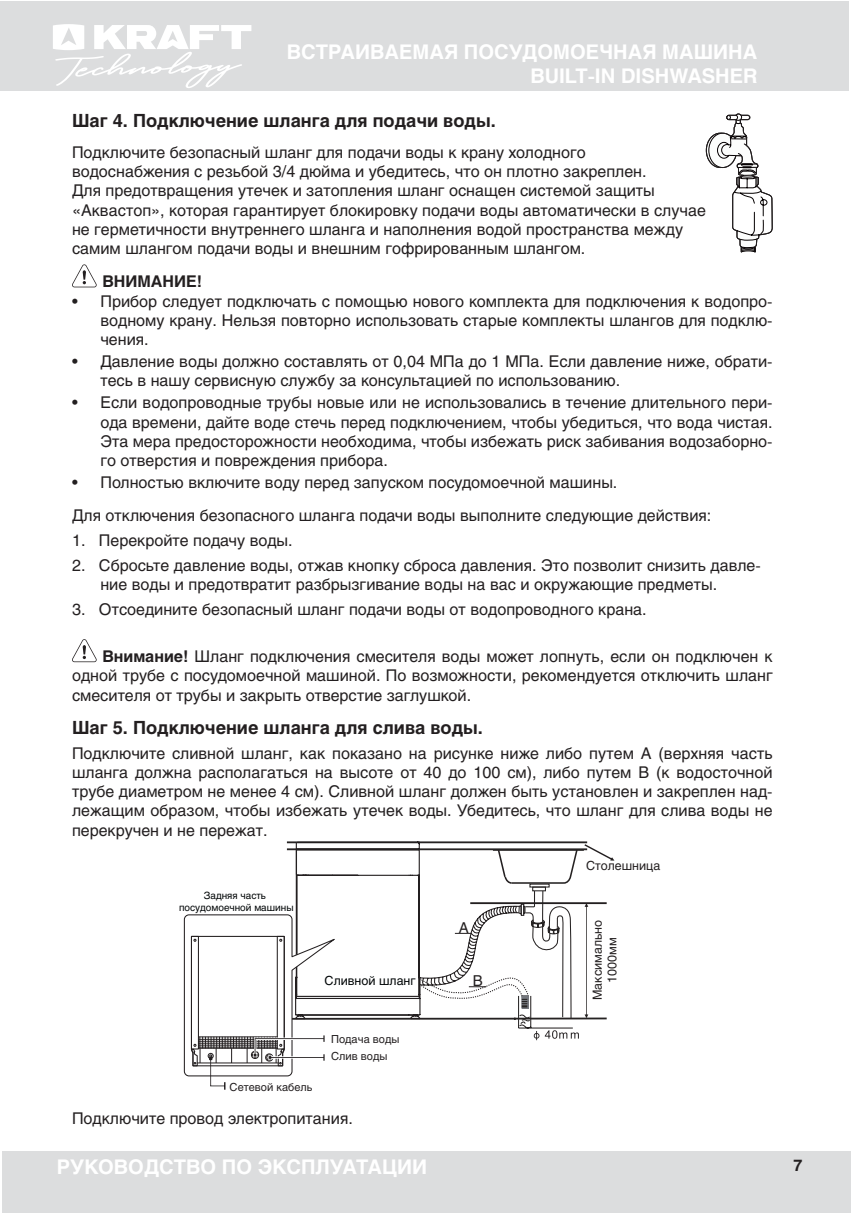
<style>
.page{position:relative;width:851px;height:1214px;background:#fff}
.page>*{position:absolute;margin:0;border:0;box-sizing:border-box;transform-origin:0 0}
.t1{font:700 20px/24px "Helios";color:#fff;text-align:right}
.t2{font:700 18px "Helios C";color:#231f20}
.t3{font:16px/19.2px "Helios";color:#231f20}
.t4{font:700 16px "Helios";color:#231f20}
.t5{font:14.8px "Helios";color:#231f20}
.t6{font:12.4px/14.8px "Helios";color:#231f20;text-align:center}
.t7{font:12.4px "Helios";color:#000506}
.t8{font:11px/17.8px "Helios";color:#231f20}
.t9{font:10px/11.8px "Helios";color:#000506;text-align:center}
.s1{font-weight:700}
</style>
<div class="page">
<div style="left:2px;top:1151px;width:848px;height:61px;background:#dcddde"></div>
<div style="left:0;top:1px;width:848px;height:89px;background:#dcddde"></div>
<svg style="left:53px;top:24px;width:198px;height:64px"></svg>
<svg style="left:72px;top:264px;width:25px;height:23px"></svg>
<svg style="left:72px;top:639px;width:25px;height:23px"></svg>
<svg style="left:705px;top:113px;width:68px;height:140px"></svg>
<hr style="left:514px;top:1017px;width:92px;height:2px;background:#262323">
<hr style="left:287px;top:848px;width:300px;height:2px;background:#262323">
<hr style="left:287px;top:841px;width:300px;height:2px;background:#262323">
<hr style="left:470px;top:902px;width:136px;height:2px;background:#231f20">
<svg style="left:584px;top:904px;width:4px;height:114px"></svg>
<svg style="left:584px;top:844px;width:30px;height:16px"></svg>
<svg style="left:183px;top:841px;width:395px;height:248px"></svg>
<p class="t1" style="left:287px;top:39px;width:472px">ВСТРАИВАЕМАЯ ПОСУДОМОЕЧНАЯ МАШИНА<br>BUILT-IN DISHWASHER</p>
<p class="t2" style="left:72px;top:110px;width:425px">Шаг 4. Подключение шланга для подачи воды.</p>
<p class="t3" style="left:72px;top:142px;width:635px">Подключите безопасный шланг для подачи воды к крану холодного водоснабжения с резьбой 3/4 дюйма и убедитесь, что он плотно закреплен.<br>Для предотвращения утечек и затопления шланг оснащен системой защиты «Аквастоп», которая гарантирует блокировку подачи воды автоматически в случае не герметичности внутреннего шланга и наполнения водой пространства между самим шлангом подачи воды и внешним гофрированным шлангом.</p>
<p class="t4" style="left:102px;top:272px;width:101px">ВНИМАНИЕ!</p>
<p class="t3" style="left:100px;top:291px;width:673px;text-align:justify;text-indent:-28px">• Прибор следует подключать с помощью нового комплекта для подключения к водопро&shy;водному крану. Нельзя повторно использовать старые комплекты шлангов для подклю&shy;чения.</p>
<p class="t3" style="left:100px;top:351px;width:673px;text-indent:-28px">• Давление воды должно составлять от 0,04 МПа до 1 МПа. Если давление ниже, обрати&shy;тесь в нашу сервисную службу за консультацией по использованию.</p>
<p class="t3" style="left:100px;top:393px;width:673px;text-align:justify;text-indent:-28px">• Если водопроводные трубы новые или не использовались в течение длительного пери&shy;ода времени, дайте воде стечь перед подключением, чтобы убедиться, что вода чистая.<br>Эта мера предосторожности необходима, чтобы избежать риск забивания водозаборно&shy;го отверстия и повреждения прибора.</p>
<p class="t3" style="left:72px;top:465px;width:640px;line-height:33.4px">• Полностью включите воду перед запуском посудомоечной машины.<br>Для отключения безопасного шланга подачи воды выполните следующие действия:</p>
<p class="t3" style="left:72px;top:531px;width:222px">1. Перекройте подачу воды.</p>
<p class="t3" style="left:100px;top:555px;width:661px;text-indent:-28px">2. Сбросьте давление воды, отжав кнопку сброса давления. Это позволит снизить давле&shy;ние воды и предотвратит разбрызгивание воды на вас и окружающие предметы.</p>
<p class="t3" style="left:72px;top:599px;width:576px">3. Отсоедините безопасный шланг подачи воды от водопроводного крана.</p>
<p class="t3" style="left:72px;top:646px;width:702px;text-align:justify;text-indent:30px"><span class="s1">Внимание!</span> Шланг подключения смесителя воды может лопнуть, если он подключен к одной трубе с посудомоечной машиной. По возможности, рекомендуется отключить шланг смесителя от трубы и закрыть отверстие заглушкой.</p>
<p class="t2" style="left:72px;top:717px;width:412px">Шаг 5. Подключение шланга для слива воды.</p>
<p class="t3" style="left:72px;top:743px;width:702px;text-align:justify">Подключите сливной шланг, как показано на рисунке ниже либо путем А (верхняя часть шланга должна располагаться на высоте от 40 до 100 см), либо путем В (к водосточной трубе диаметром не менее 4 см). Сливной шланг должен быть установлен и закреплен над&shy;лежащим образом, чтобы избежать утечек воды. Убедитесь, что шланг для слива воды не перекручен и не пережат.</p>
<p class="t9" style="left:179px;top:889px;width:116px">Задняя часть посудомоечной машины</p>
<p class="t7" style="left:324px;top:973px;width:93px">Сливной шланг</p>
<p class="t8" style="left:229px;top:1077px;width:84px">Сетевой кабель</p>
<p class="t8" style="left:331px;top:1029px;width:70px">Подача воды<br>Слив воды</p>
<p class="t3" style="left:72px;top:1108px;width:282px">Подключите провод электропитания.</p>
<p class="t6" style="left:586px;top:858px;width:76px">Столешница</p>
<p class="t5" style="left:458px;top:918px;width:12px">A</p>
<p class="t6" style="left:589px;top:999px;width:82px;rotate:-90deg">Максимально<br>1000мм</p>
<p class="t5" style="left:473px;top:971px;width:12px">B</p>
<p class="t1" style="left:57px;top:1154px;width:372px">РУКОВОДСТВО ПО ЭКСПЛУАТАЦИИ</p>
<p class="t4" style="left:793px;top:1155px;width:10px">7</p>
</div>
